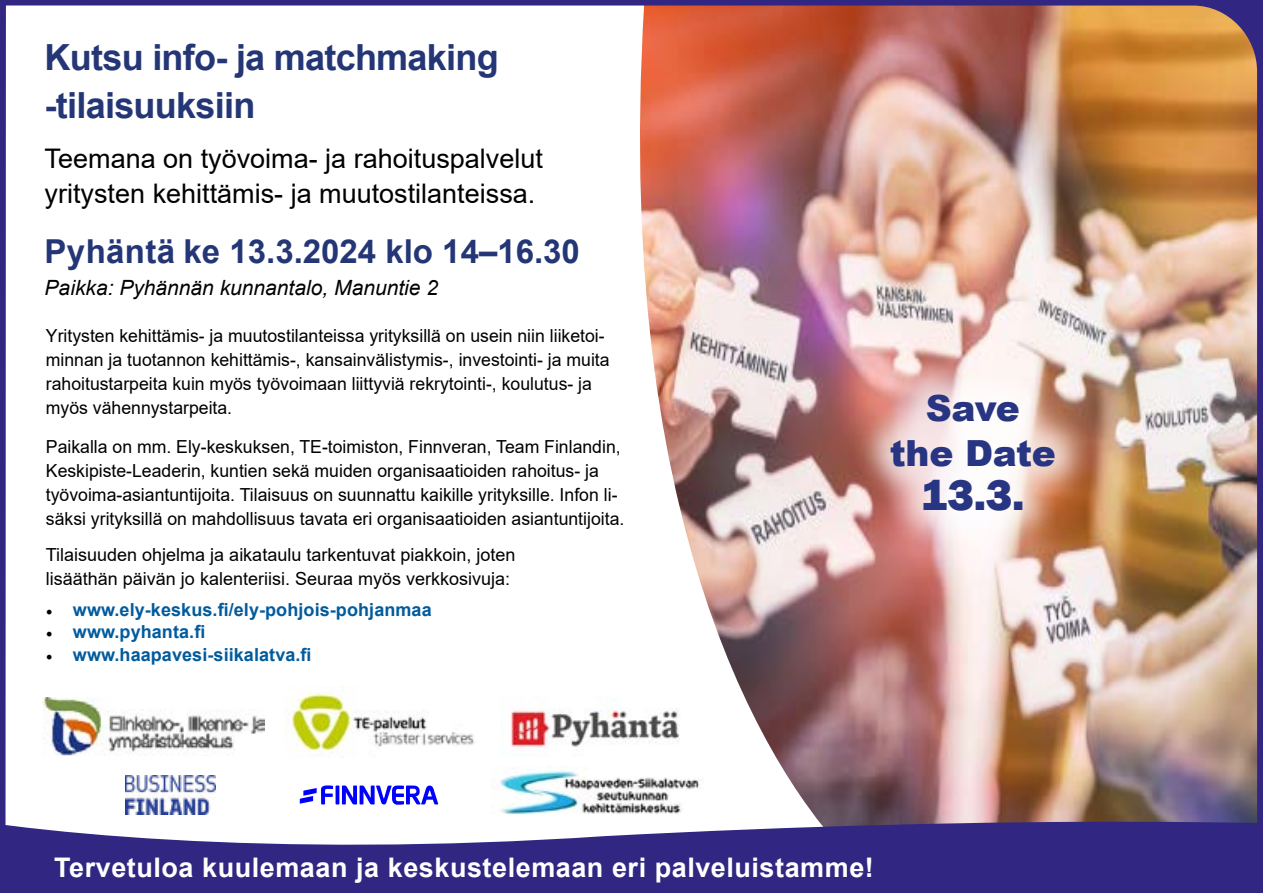
<style>
.page{position:relative;width:1263px;height:893px;background:#fff}
.page>*{position:absolute;margin:0;border:0;box-sizing:border-box;transform-origin:0 0}
.t1{font:800 45px "Franklin Gothic";color:#283583}
.t2{font:700 36px/48px "Arial";letter-spacing:-.02em;color:#243676}
.t3{font:900 36px/44.5px "Arial";letter-spacing:-.005em;color:#283583;text-align:center}
.t4{font:700 33px "Arial";color:#243676}
.t5{font:27px/35.1px "Arial";color:#000}
.t6{font:700 27px "Arial";letter-spacing:.02em;color:#fff}
.t7{font:italic 21px "Arial";color:#000}
.t8{font:18px/24px "Arial";color:#000}
.t9{font:700 18px "Arial";letter-spacing:.005em;color:#005b9d}
.s1{font-family:"Minion Pro";font-weight:400;color:#000}
</style>
<div class="page">
<img style="left:0;top:0;width:1263px;height:807px">
<svg style="left:0;top:807px;width:1263px;height:86px;fill:#312783"></svg>
<img style="left:42px;top:698px;width:222px;height:58px">
<img style="left:500px;top:697px;width:194px;height:59px">
<img style="left:125px;top:776px;width:91px;height:38px">
<img style="left:492px;top:766px;width:211px;height:52px">
<svg style="left:300px;top:785px;width:138px;height:20px"></svg>
<img style="left:284px;top:687px;width:197px;height:71px">
<div style="left:850px;top:357px;width:245px;height:194px;background:#fff;opacity:.75"></div>
<h2 class="t2" style="left:45px;top:33px;width:456px">Kutsu info- ja matchmaking -tilaisuuksiin</h2>
<h3 class="t5" style="left:45px;top:140px;width:500px">Teemana on työvoima- ja rahoituspalvelut yritysten kehittämis- ja muutostilanteissa.</h3>
<h3 class="t4" style="left:45px;top:228px;width:537px">Pyhäntä ke 13.3.2024 klo 14–16.30</h3>
<p class="t7" style="left:45px;top:274px;width:395px">Paikka: Pyhännän kunnantalo, Manuntie 2</p>
<p class="t8" style="left:46px;top:323px;width:565px">Yritysten kehittämis- ja muutostilanteissa yrityksillä on usein niin liiketoi&shy;minnan ja tuotannon kehittämis-, kansainvälistymis-, investointi- ja muita rahoitustarpeita kuin myös työvoimaan liittyviä rekrytointi-, koulutus- ja myös vähennystarpeita.</p>
<p class="t8" style="left:46px;top:434px;width:580px">Paikalla on mm. Ely-keskuksen, TE-toimiston, Finnveran, Team Finlandin, Keskipiste-Leaderin, kuntien sekä muiden organisaatioiden rahoitus- ja työvoima-asiantuntijoita. Tilaisuus on suunnattu kaikille yrityksille. Infon li&shy;säksi yrityksillä on mahdollisuus tavata eri organisaatioiden asiantuntijoita.</p>
<p class="t8" style="left:46px;top:543px;width:471px;line-height:23.4px">Tilaisuuden ohjelma ja aikataulu tarkentuvat piakkoin, joten lisääthän päivän jo kalenteriisi. Seuraa myös verkkosivuja:</p>
<p class="t9" style="left:46px;top:597px;width:387px"><span class="s1">•</span> www.ely-keskus.fi/ely-pohjois-pohjanmaa</p>
<p class="t9" style="left:46px;top:619px;width:161px"><span class="s1">•</span> www.pyhanta.fi</p>
<p class="t9" style="left:46px;top:642px;width:267px"><span class="s1">•</span> www.haapavesi-siikalatva.fi</p>
<h2 class="t3" style="left:890px;top:385px;width:168px">Save the Date</h2>
<h1 class="t1" style="left:921px;top:466px;width:105px">13.3.</h1>
<h3 class="t6" style="left:54px;top:848px;width:821px">Tervetuloa kuulemaan ja keskustelemaan eri palveluistamme!</h3>
</div>
